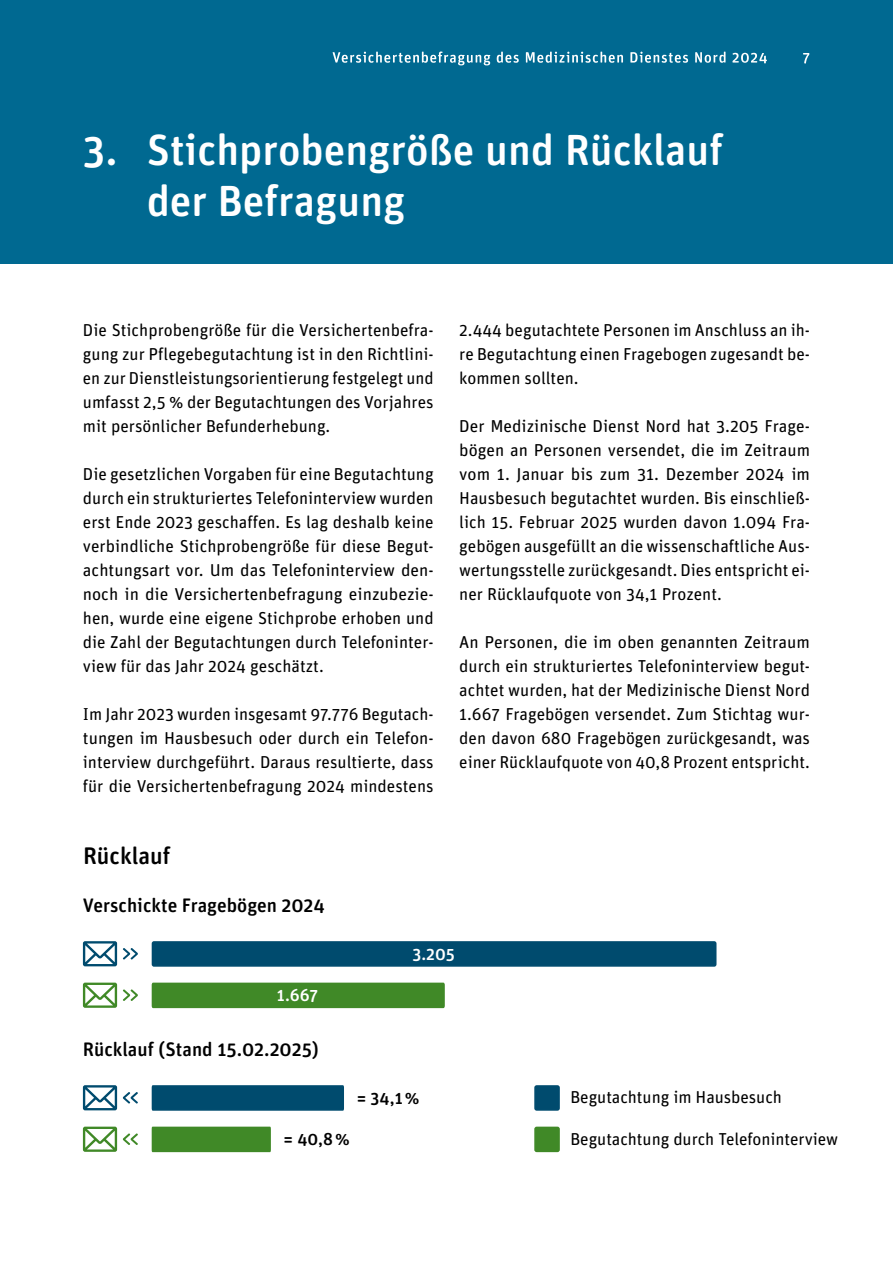
<style>
.page{position:relative;width:893px;height:1263px;background:#fff}
.page>*{position:absolute;margin:0;border:0;box-sizing:border-box;transform-origin:0 0}
.t1{font:500 43.5px/51px "Unit Rounded OT";color:#fff}
.t2{font:500 24px "Unit Rounded OT";color:#000}
.t3{font:500 19.5px "Unit Rounded OT";color:#000}
.t4{font:17.25px/24px "Unit Rounded OT";color:#000;text-align:justify}
.t5{font:500 17.25px "Unit Rounded OT";color:#000}
.t6{font:500 17.25px "Unit Rounded OT";color:#fff}
</style>
<div class="page">
<div style="left:0;top:0;width:893px;height:264px;background:#006991"></div>
<div style="left:152px;top:942px;width:564px;height:24px;background:#004b6e;border-radius:2px"></div>
<div style="left:152px;top:941px;width:564px;height:26px;border:2px solid #004b6e;border-radius:2px"></div>
<svg style="left:151px;top:982px;width:294px;height:27px"></svg>
<svg style="left:83px;top:941px;width:34px;height:25px"></svg>
<svg style="left:123px;top:948px;width:15px;height:12px"></svg>
<svg style="left:83px;top:983px;width:34px;height:25px"></svg>
<svg style="left:123px;top:989px;width:15px;height:12px"></svg>
<div style="left:535px;top:1086px;width:24px;height:24px;background:#004b6e;border-radius:2px"></div>
<div style="left:534px;top:1085px;width:26px;height:26px;border:2px solid #004b6e;border-radius:2px"></div>
<div style="left:535px;top:1127px;width:24px;height:24px;background:#408927;border-radius:2px"></div>
<div style="left:534px;top:1127px;width:26px;height:25px;border:2px solid #408927;border-radius:2px"></div>
<svg style="left:151px;top:1085px;width:193px;height:26px"></svg>
<svg style="left:151px;top:1126px;width:120px;height:27px"></svg>
<svg style="left:83px;top:1085px;width:34px;height:25px"></svg>
<svg style="left:123px;top:1092px;width:15px;height:12px"></svg>
<svg style="left:83px;top:1127px;width:34px;height:25px"></svg>
<svg style="left:123px;top:1133px;width:15px;height:12px"></svg>
<svg style="left:333px;top:52px;width:434px;height:13px"></svg>
<svg style="left:803px;top:53px;width:6px;height:11px"></svg>
<h2 class="t1" style="left:147px;top:124px;width:578px;text-indent:-64px">3. Stichprobengröße und Rücklauf der Befragung</h2>
<p class="t4" style="left:83px;top:318px;width:352px">Die Stichprobengröße für die Versichertenbefra&shy;gung zur Pflegebegutachtung ist in den Richtlini&shy;en zur Dienstleistungsorientierung festgelegt und umfasst 2,5 % der Begutachtungen des Vorjahres mit persönlicher Befunderhebung.</p>
<p class="t4" style="left:83px;top:462px;width:352px">Die gesetzlichen Vorgaben für eine Begutachtung durch ein strukturiertes Telefoninterview wurden erst Ende 2023 geschaffen. Es lag deshalb keine verbindliche Stichprobengröße für diese Begut&shy;achtungsart vor. Um das Telefoninterview den&shy;noch in die Versichertenbefragung einzubezie&shy;hen, wurde eine eigene Stichprobe erhoben und die Zahl der Begutachtungen durch Telefoninter&shy;view für das Jahr 2024 geschätzt.</p>
<p class="t4" style="left:83px;top:702px;width:352px">Im Jahr 2023 wurden insgesamt 97.776 Begutach&shy;tungen im Hausbesuch oder durch ein Telefon&shy;interview durchgeführt. Daraus resultierte, dass für die Versichertenbefragung 2024 mindestens</p>
<h2 class="t2" style="left:83px;top:841px;width:89px">Rücklauf</h2>
<p class="t3" style="left:83px;top:893px;width:244px">Verschickte Fragebögen 2024</p>
<p class="t4" style="left:459px;top:318px;width:352px">2.444 begutachtete Personen im Anschluss an ih&shy;re Begutachtung einen Fragebogen zugesandt be&shy;kommen sollten.</p>
<p class="t4" style="left:459px;top:414px;width:352px">Der Medizinische Dienst Nord hat 3.205 Frage&shy;bögen an Personen versendet, die im Zeitraum vom 1. Januar bis zum 31. Dezember 2024 im Hausbesuch begutachtet wurden. Bis einschließ&shy;lich 15. Februar 2025 wurden davon 1.094 Fra&shy;gebögen ausgefüllt an die wissenschaftliche Aus&shy;wertungsstelle zurückgesandt. Dies entspricht ei&shy;ner Rücklaufquote von 34,1 Prozent.</p>
<p class="t4" style="left:459px;top:630px;width:352px">An Personen, die im oben genannten Zeitraum durch ein strukturiertes Telefoninterview begut&shy;achtet wurden, hat der Medizinische Dienst Nord 1.667 Fragebögen versendet. Zum Stichtag wur&shy;den davon 680 Fragebögen zurückgesandt, was einer Rücklaufquote von 40,8 Prozent entspricht.</p>
<p class="t6" style="left:277px;top:984px;width:43px">1.667</p>
<p class="t6" style="left:412px;top:943px;width:44px">3.205</p>
<p class="t3" style="left:83px;top:1037px;width:237px">Rücklauf (Stand 15.02.2025)</p>
<p class="t5" style="left:357px;top:1087px;width:64px">= 34,1%</p>
<p class="t5" style="left:284px;top:1128px;width:68px">= 40,8%</p>
<p class="t4" style="left:570px;top:1085px;width:213px">Begutachtung im Hausbesuch</p>
<p class="t4" style="left:570px;top:1127px;width:269px">Begutachtung durch Telefoninterview</p>
</div>
